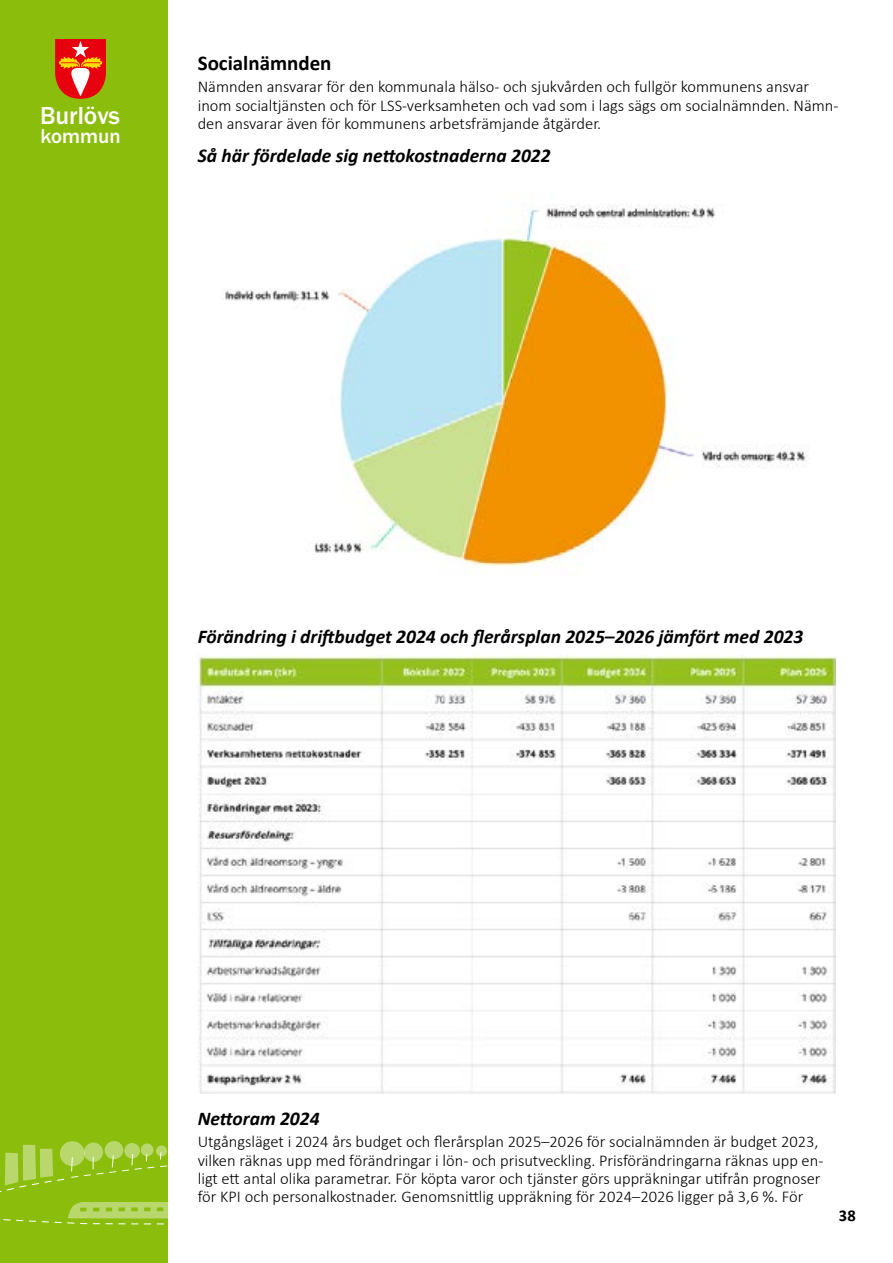
<style>
.page{position:relative;width:893px;height:1263px;background:#fff}
.page>*{position:absolute;margin:0;border:0;box-sizing:border-box;transform-origin:0 0}
.t1{font:500 25.35px "Franklin Gothic";color:#fff}
.t2{font:700 21px "Calibri";color:#000}
.t3{font:500 20.7px "Franklin Gothic";color:#fff}
.t4{font:italic 700 19.5px "Calibri";color:#000}
.t5{font:300 16.5px/18.1px "Calibri";color:#000}
.t6{font:700 16.5px "Calibri";color:#000}
</style>
<div class="page">
<div style="left:0;top:0;width:167px;height:1263px;background:#8bbd0d"></div>
<svg style="left:84px;top:1142px;width:19px;height:20px"></svg>
<svg style="left:60px;top:1141px;width:25px;height:25px"></svg>
<div style="left:105px;top:1141px;width:18px;height:18px;background:#b8d76c;border-radius:50%"></div>
<svg style="left:124px;top:1143px;width:16px;height:15px"></svg>
<svg style="left:141px;top:1143px;width:13px;height:13px"></svg>
<svg style="left:0;top:1145px;width:167px;height:80px"></svg>
<svg style="left:55px;top:39px;width:51px;height:60px;background:#e4482d"></svg>
<img style="left:223px;top:204px;width:585px;height:363px">
<img style="left:198px;top:655px;width:638px;height:438px">
<h1 class="t1" style="left:40px;top:100px;width:82px">Burlövs</h1>
<p class="t3" style="left:41px;top:123px;width:82px">kommun</p>
<p class="t2" style="left:198px;top:48px;width:135px">Socialnämnden</p>
<p class="t5" style="left:198px;top:78px;width:642px">Nämnden ansvarar för den kommunala hälso- och sjukvården och fullgör kommunens ansvar inom socialtjänsten och för LSS-verksamheten och vad som i lags sägs om socialnämnden. Nämn&shy;den ansvarar även för kommunens arbetsfrämjande åtgärder.</p>
<p class="t4" style="left:198px;top:144px;width:354px">Så här fördelade sig nettokostnaderna 2022</p>
<p class="t4" style="left:198px;top:624px;width:607px">Förändring i driftbudget 2024 och flerårsplan 2025–2026 jämfört med 2023</p>
<p class="t4" style="left:198px;top:1106px;width:123px">Nettoram 2024</p>
<p class="t5" style="left:198px;top:1133px;width:627px">Utgångsläget i 2024 års budget och flerårsplan 2025–2026 för socialnämnden är budget 2023, vilken räknas upp med förändringar i lön- och prisutveckling. Prisförändringarna räknas upp en&shy;ligt ett antal olika parametrar. För köpta varor och tjänster görs uppräkningar utifrån prognoser för KPI och personalkostnader. Genomsnittlig uppräkning för 2024–2026 ligger på 3,6 %. För</p>
<p class="t6" style="left:839px;top:1204px;width:18px">38</p>
</div>
